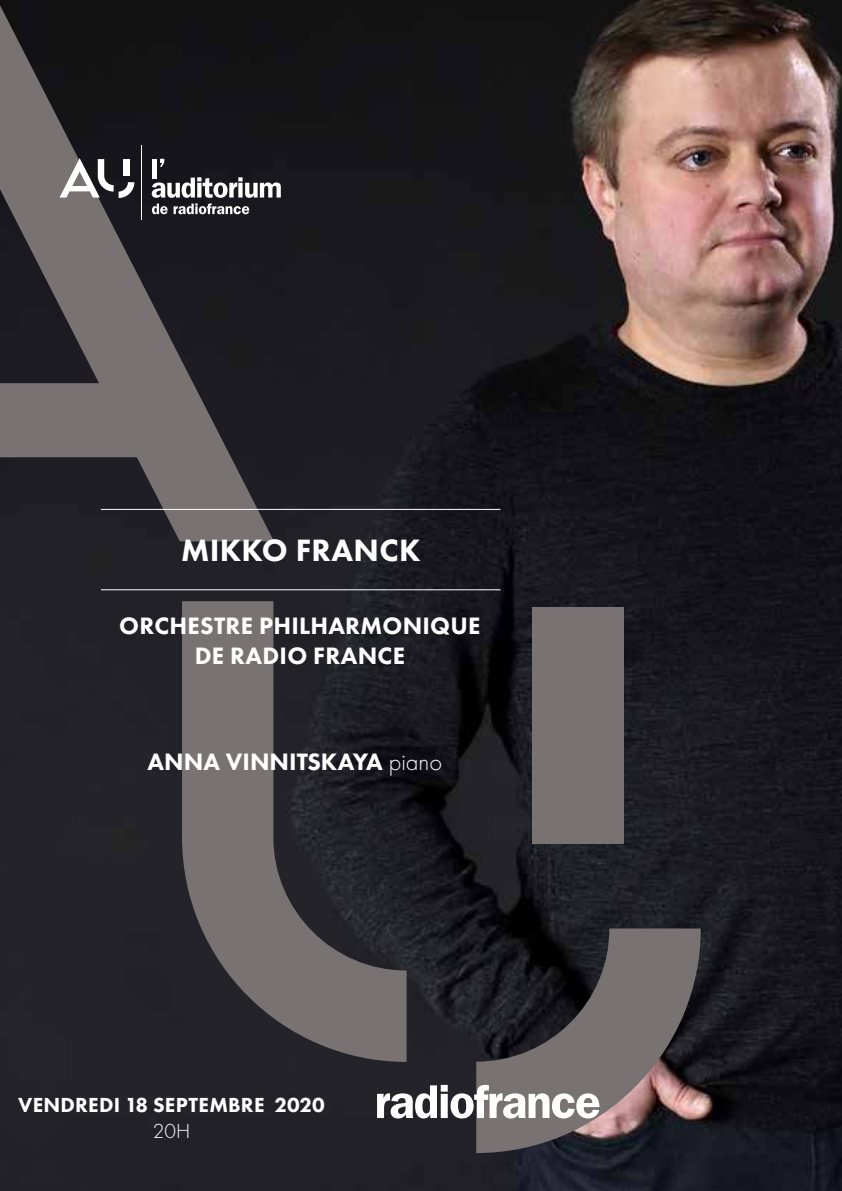
<style>
.page{position:relative;width:842px;height:1191px;background:#fff}
.page>*{position:absolute;margin:0;border:0;box-sizing:border-box;transform-origin:0 0}
.t1{font:800 32px "Futura PT";letter-spacing:.01em;color:#fff}
.t2{font:800 24.6px/29.6px "Futura PT";letter-spacing:.01em;color:#fff;text-align:center}
.t3{font:800 21px "Futura PT";letter-spacing:.01em;color:#fff}
.t4{font:300 21px "Futura PT";color:#fff}
.s1{font-weight:300}
</style>
<div class="page">
<img style="left:0;top:0;width:842px;height:1191px">
<svg style="left:0;top:5px;width:274px;height:536px"></svg>
<svg style="left:182px;top:601px;width:225px;height:461px"></svg>
<svg style="left:476px;top:928px;width:225px;height:225px;fill:#787372"></svg>
<div style="left:532px;top:608px;width:92px;height:236px;background:#787372"></div>
<svg style="left:377px;top:1084px;width:222px;height:34px"></svg>
<svg style="left:60px;top:158px;width:74px;height:40px"></svg>
<div style="left:152px;top:159px;width:5px;height:20px;background:#fff"></div>
<svg style="left:160px;top:159px;width:4px;height:8px"></svg>
<svg style="left:152px;top:177px;width:129px;height:37px"></svg>
<hr style="left:142px;top:145px;width:1px;height:74px;background:#fff">
<hr style="left:101px;top:509px;width:399px;height:1px;background:#fff">
<hr style="left:101px;top:589px;width:399px;height:1px;background:#fff">
<h1 class="t1" style="left:181px;top:530px;width:241px">MIKKO FRANCK</h1>
<p class="t2" style="left:119px;top:611px;width:363px">ORCHESTRE PHILHARMONIQUE<br>DE RADIO FRANCE</p>
<p class="t2" style="left:148px;top:747px;width:296px">ANNA VINNITSKAYA <span class="s1">piano</span></p>
<p class="t3" style="left:18px;top:1092px;width:308px">VENDREDI 18 SEPTEMBRE 2020</p>
<p class="t4" style="left:153px;top:1118px;width:39px">20H</p>
</div>
